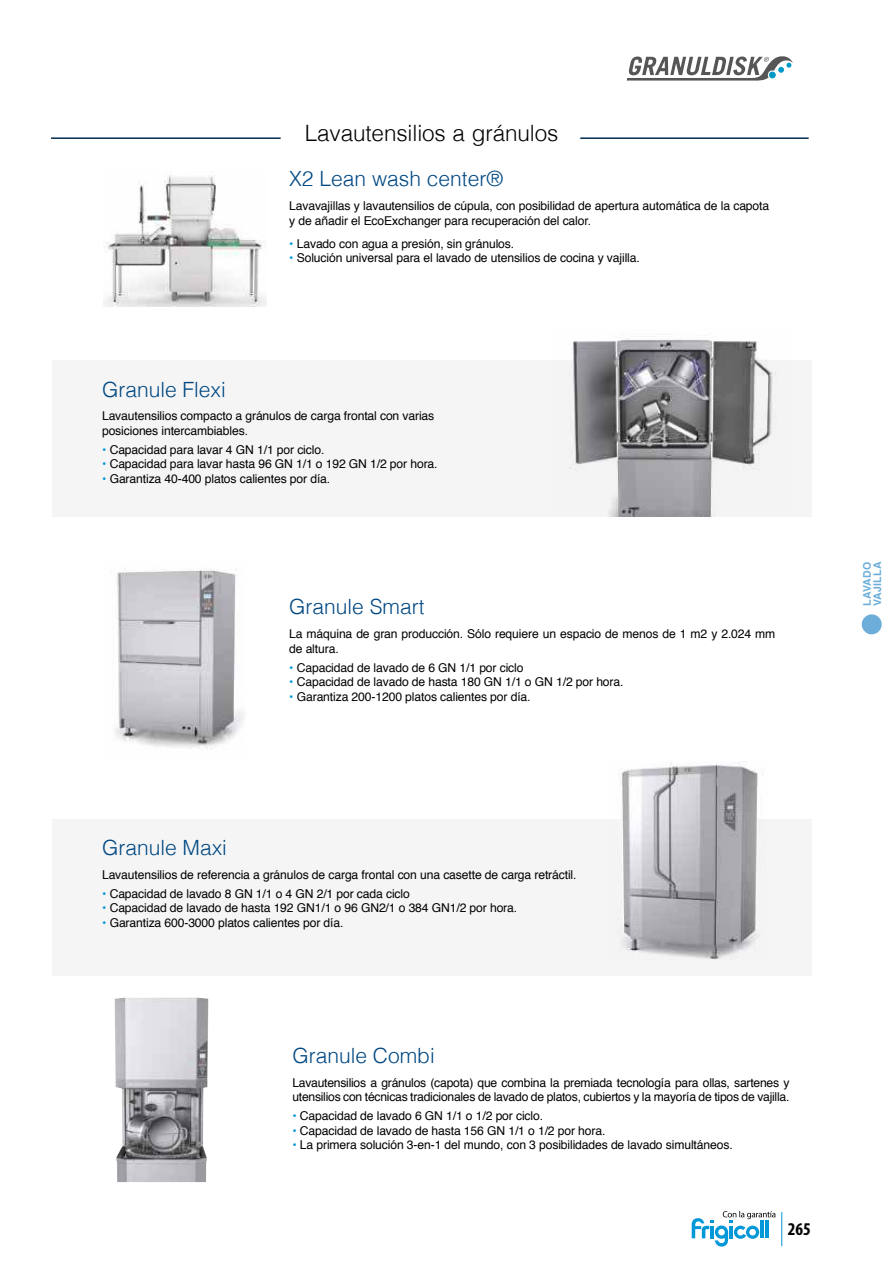
<style>
.page{position:relative;width:893px;height:1263px;background:#fff}
.page>*{position:absolute;margin:0;border:0;box-sizing:border-box;transform-origin:0 0}
.t1{font:300 22.5px "Helvetica";letter-spacing:-.005em;color:#000}
.t2{font:300 21px "Helvetica";color:#004882}
.t3{font:700 condensed 18px "Myriad Pro";color:#000}
.t4{font:12.15px/14.5px "Helvetica";letter-spacing:-.01em;color:#000}
.t5{font:700 10.5px/10.5px "Helvetica";letter-spacing:.02em;color:#6caed9}
.s1{font-family:"Helvetica Neue";color:#0097d8}
</style>
<div class="page">
<hr style="left:781px;top:1212px;width:1px;height:34px;background:#0097d8">
<svg style="left:692px;top:1211px;width:83px;height:35px"></svg>
<svg style="left:627px;top:56px;width:166px;height:25px"></svg>
<div style="left:769px;top:72px;width:7px;height:6px;background:#0099c7;border-radius:50%"></div>
<div style="left:862px;top:614px;width:20px;height:20px;background:#6caed9;border-radius:50%"></div>
<div style="left:52px;top:360px;width:760px;height:156px;background:#f5f5f5"></div>
<div style="left:52px;top:819px;width:760px;height:156px;background:#f5f5f5"></div>
<hr style="left:51px;top:137px;width:230px;height:2px;background:#002c50">
<hr style="left:580px;top:137px;width:229px;height:2px;background:#002c50">
<img style="left:111px;top:568px;width:133px;height:182px">
<svg style="left:114px;top:998px;width:95px;height:90px"></svg>
<img style="left:115px;top:997px;width:92px;height:185px">
<img style="left:554px;top:338px;width:235px;height:179px">
<img style="left:618px;top:762px;width:145px;height:198px">
<img style="left:104px;top:175px;width:162px;height:131px">
<h1 class="t1" style="left:305px;top:125px;width:255px">Lavautensilios a gránulos</h1>
<h2 class="t2" style="left:289px;top:171px;width:216px">X2 Lean wash center®</h2>
<h2 class="t2" style="left:102px;top:381px;width:125px">Granule Flexi</h2>
<p class="t4" style="left:289px;top:200px;width:482px">Lavavajillas y lavautensilios de cúpula, con posibilidad de apertura automática de la capota y de añadir el EcoExchanger para recuperación del calor.</p>
<p class="t4" style="left:289px;top:237px;width:227px"><span class="s1">•</span> Lavado con agua a presión, sin gránulos.</p>
<p class="t4" style="left:289px;top:252px;width:352px"><span class="s1">•</span> Solución universal para el lavado de utensilios de cocina y vajilla.</p>
<p class="t4" style="left:102px;top:410px;width:334px">Lavautensilios compacto a gránulos de carga frontal con varias posiciones intercambiables.</p>
<p class="t4" style="left:102px;top:443px;width:224px"><span class="s1">•</span> Capacidad para lavar 4 GN 1/1 por ciclo.</p>
<p class="t4" style="left:102px;top:458px;width:337px"><span class="s1">•</span> Capacidad para lavar hasta 96 GN 1/1 o 192 GN 1/2 por hora.</p>
<p class="t4" style="left:102px;top:472px;width:230px"><span class="s1">•</span> Garantiza 40-400 platos calientes por día.</p>
<h2 class="t2" style="left:289px;top:599px;width:137px">Granule Smart</h2>
<p class="t4" style="left:289px;top:628px;width:488px">La máquina de gran producción. Sólo requiere un espacio de menos de 1 m2 y 2.024 mm de altura.</p>
<p class="t4" style="left:289px;top:661px;width:236px"><span class="s1">•</span> Capacidad de lavado de 6 GN 1/1 por ciclo</p>
<p class="t4" style="left:289px;top:676px;width:336px"><span class="s1">•</span> Capacidad de lavado de hasta 180 GN 1/1 o GN 1/2 por hora.</p>
<p class="t4" style="left:289px;top:690px;width:243px"><span class="s1">•</span> Garantiza 200-1200 platos calientes por día.</p>
<p class="t5" style="left:862px;top:606px;width:46px;rotate:-90deg">LAVADO<br>VAJILLA</p>
<h2 class="t2" style="left:102px;top:840px;width:126px">Granule Maxi</h2>
<p class="t4" style="left:102px;top:868px;width:476px">Lavautensilios de referencia a gránulos de carga frontal con una casette de carga retráctil.</p>
<p class="t4" style="left:102px;top:887px;width:309px"><span class="s1">•</span> Capacidad de lavado 8 GN 1/1 o 4 GN 2/1 por cada ciclo</p>
<p class="t4" style="left:102px;top:902px;width:417px"><span class="s1">•</span> Capacidad de lavado de hasta 192 GN1/1 o 96 GN2/1 o 384 GN1/2 por hora.</p>
<p class="t4" style="left:102px;top:916px;width:243px"><span class="s1">•</span> Garantiza 600-3000 platos calientes por día.</p>
<h2 class="t2" style="left:292px;top:1047px;width:144px">Granule Combi</h2>
<p class="t4" style="left:292px;top:1076px;width:499px">Lavautensilios a gránulos (capota) que combina la premiada tecnología para ollas, sartenes y utensilios con técnicas tradicionales de lavado de platos, cubiertos y la mayoría de tipos de vajilla.</p>
<p class="t4" style="left:292px;top:1110px;width:252px"><span class="s1">•</span> Capacidad de lavado 6 GN 1/1 o 1/2 por ciclo.</p>
<p class="t4" style="left:292px;top:1124px;width:315px"><span class="s1">•</span> Capacidad de lavado de hasta 156 GN 1/1 o 1/2 por hora.</p>
<p class="t4" style="left:292px;top:1139px;width:442px"><span class="s1">•</span> La primera solución 3-en-1 del mundo, con 3 posibilidades de lavado simultáneos.</p>
<h3 class="t3" style="left:788px;top:1219px;width:25px">265</h3>
</div>
